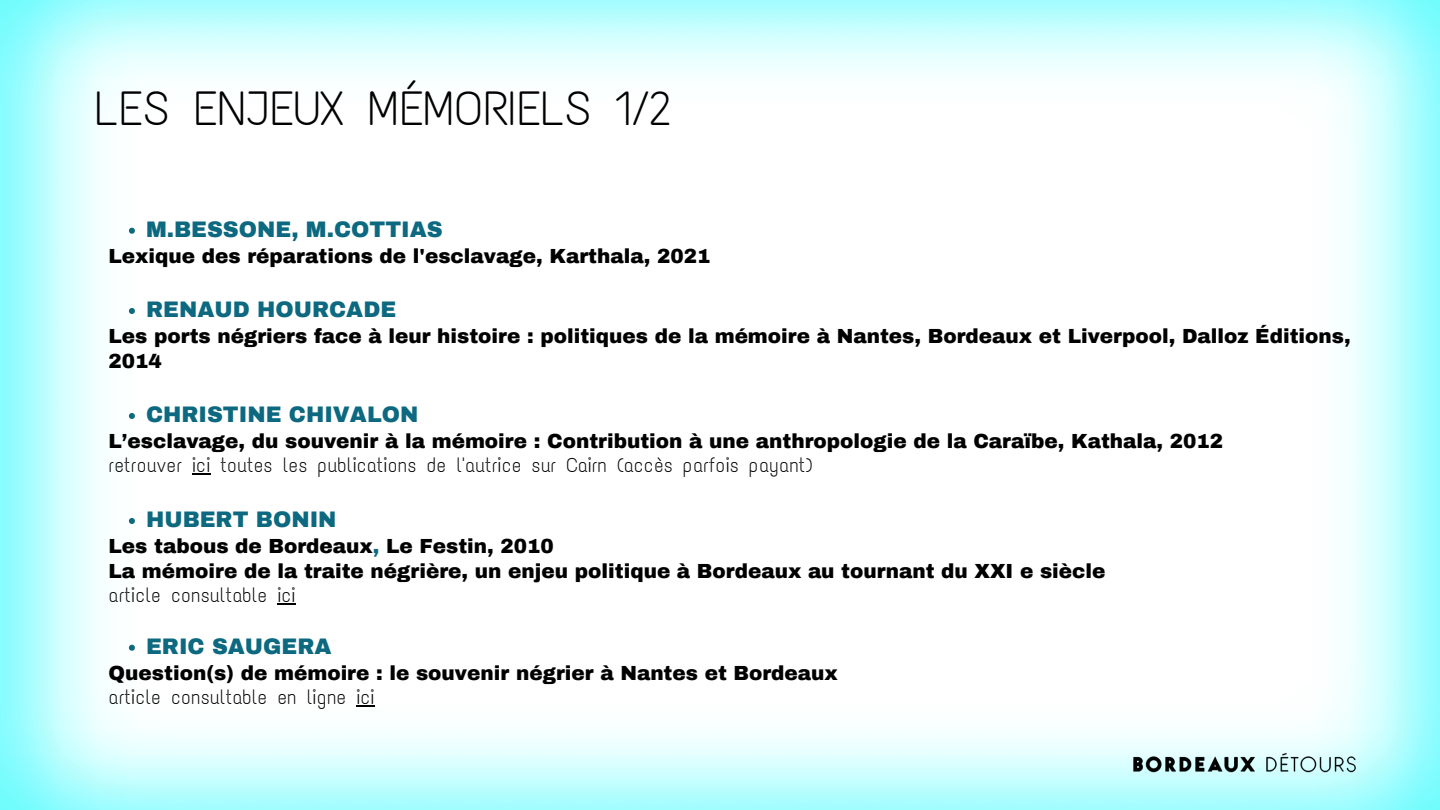
<style>
.page{position:relative;width:1440px;height:810px;background:#fff}
.page>*{position:absolute;margin:0;border:0;box-sizing:border-box;transform-origin:0 0}
.t1{font:48px "Text Me One";color:#000}
.t2{font:900 22px "Archivo";color:#0c6980}
.t3{font:900 20px/24.8px "Archivo";color:#000}
.t4{font:20px "Text Me One";color:#000}
.s1{color:#0c6980}
</style>
<div class="page">
<img style="left:0;top:0;width:1440px;height:810px">
<img style="left:945px;top:622px;width:495px;height:188px">
<svg style="left:129px;top:228px;width:6px;height:6px"></svg>
<svg style="left:129px;top:308px;width:6px;height:6px"></svg>
<svg style="left:129px;top:413px;width:6px;height:6px"></svg>
<svg style="left:192px;top:474px;width:18px;height:1px"></svg>
<svg style="left:129px;top:518px;width:6px;height:6px"></svg>
<svg style="left:277px;top:603px;width:19px;height:2px"></svg>
<svg style="left:129px;top:645px;width:6px;height:6px"></svg>
<svg style="left:356px;top:705px;width:19px;height:2px"></svg>
<p class="t1" style="left:95px;top:80px;width:579px">LES ENJEUX MÉMORIELS 1/2</p>
<p class="t2" style="left:146px;top:217px;width:298px">M.BESSONE, M.COTTIAS</p>
<p class="t3" style="left:109px;top:244px;width:603px">Lexique des réparations de l'esclavage, Karthala, 2021</p>
<p class="t2" style="left:146px;top:298px;width:252px">RENAUD HOURCADE</p>
<p class="t3" style="left:109px;top:324px;width:1244px">Les ports négriers face à leur histoire : politiques de la mémoire à Nantes, Bordeaux et Liverpool, Dalloz Éditions,<br>2014</p>
<p class="t2" style="left:146px;top:403px;width:274px">CHRISTINE CHIVALON</p>
<p class="t3" style="left:109px;top:429px;width:1116px">L’esclavage, du souvenir à la mémoire : Contribution à une anthropologie de la Caraïbe, Kathala, 2012</p>
<p class="t4" style="left:109px;top:453px;width:706px">retrouver ici toutes les publications de l'autrice sur Cairn (accès parfois payant)</p>
<p class="t2" style="left:146px;top:508px;width:192px">HUBERT BONIN</p>
<p class="t3" style="left:109px;top:534px;width:998px">Les tabous de Bordeaux<span class="s1">,</span> Le Festin, 2010<br>La mémoire de la traite négrière, un enjeu politique à Bordeaux au tournant du XXI e siècle</p>
<p class="t4" style="left:109px;top:583px;width:188px">article consultable ici</p>
<p class="t2" style="left:146px;top:634px;width:187px">ERIC SAUGERA</p>
<p class="t3" style="left:109px;top:661px;width:731px">Question(s) de mémoire : le souvenir négrier à Nantes et Bordeaux</p>
<p class="t4" style="left:109px;top:685px;width:267px">article consultable en ligne ici</p>
</div>
